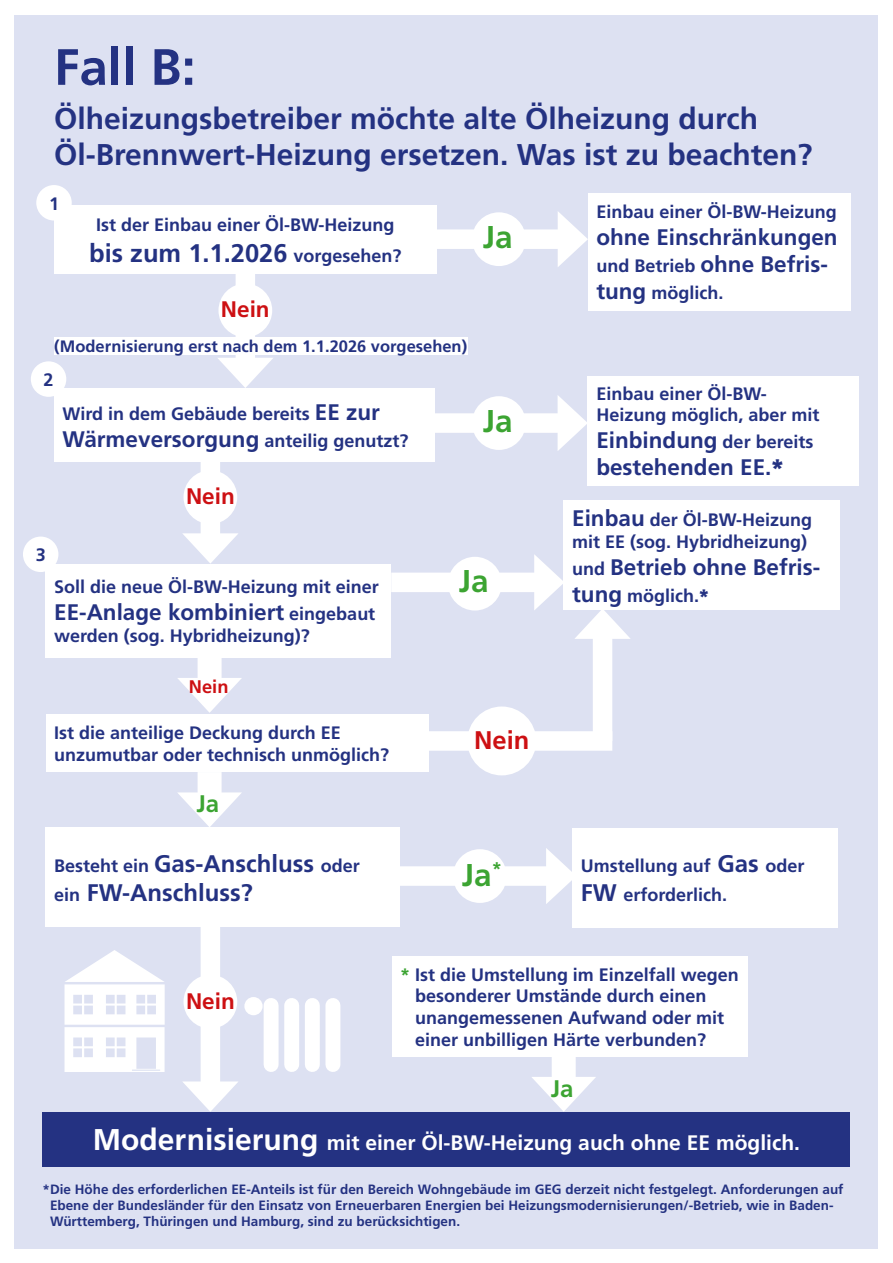
<style>
.page{position:relative;width:893px;height:1263px;background:#fff}
.page>*{position:absolute;margin:0;border:0;box-sizing:border-box;transform-origin:0 0}
.t1{font:700 51px "Frutiger LT Std";color:#243282}
.t2{font:700 31.5px "Frutiger LT Std";color:#3ca432}
.t3{font:700 30px/36px "Frutiger LT Std";color:#243282}
.t4{font:700 25.5px "Frutiger LT Std";color:#243282}
.t5{font:700 25.5px "Frutiger LT Std";color:#cd1013}
.t6{font:700 24px "Frutiger LT Std";color:#243282}
.t7{font:700 24px "Frutiger LT Std";color:#3ca432}
.t8{font:700 22.5px/27px "Frutiger LT Std";color:#243282}
.t9{font:700 22.5px "Frutiger LT Std";color:#cd1013}
.t10{font:700 21px "Frutiger LT Std";color:#fff}
.t11{font:700 18.3px "Frutiger LT Std";color:#cd1013}
.t12{font:700 18px/21.6px "Frutiger LT Std";color:#243282}
.t13{font:700 16.5px "Frutiger LT Std";color:#243282}
.t14{font:700 13.5px/16.2px "Frutiger LT Std";color:#243282}
.s1{font-size:18px}
.s2{font-size:22.5px}
.s3{font-size:24px}
.s4{font-weight:900}
.s5{color:#3ca432}
.s6{font-size:30px}
</style>
<div class="page">
<svg style="left:14px;top:960px;width:20px;height:289px"></svg>
<div style="left:15px;top:15px;width:863px;height:1233px;background:#dde1f2"></div>
<svg style="left:65px;top:950px;width:100px;height:122px"></svg>
<div style="left:54px;top:205px;width:383px;height:69px;background:#fff"></div>
<div style="left:54px;top:388px;width:381px;height:74px;background:#fff"></div>
<div style="left:46px;top:563px;width:345px;height:94px;background:#fff"></div>
<div style="left:46px;top:714px;width:382px;height:58px;background:#fff"></div>
<div style="left:46px;top:827px;width:354px;height:100px;background:#fff"></div>
<div style="left:43px;top:1112px;width:807px;height:54px;background:#243282"></div>
<div style="left:588px;top:193px;width:262px;height:117px;background:#fff"></div>
<div style="left:588px;top:376px;width:271px;height:110px;background:#fff"></div>
<div style="left:572px;top:828px;width:266px;height:99px;background:#fff"></div>
<div style="left:392px;top:956px;width:355px;height:100px;background:#fff"></div>
<div style="left:198px;top:772px;width:24px;height:33px;background:#fff"></div>
<svg style="left:178px;top:792px;width:64px;height:35px"></svg>
<div style="left:198px;top:657px;width:24px;height:34px;background:#fff"></div>
<svg style="left:178px;top:678px;width:64px;height:35px"></svg>
<div style="left:437px;top:229px;width:132px;height:20px;background:#fff"></div>
<svg style="left:558px;top:212px;width:30px;height:55px"></svg>
<div style="left:435px;top:413px;width:134px;height:20px;background:#fff"></div>
<svg style="left:558px;top:395px;width:30px;height:56px"></svg>
<div style="left:391px;top:573px;width:155px;height:19px;background:#fff"></div>
<svg style="left:534px;top:554px;width:30px;height:56px"></svg>
<div style="left:427px;top:731px;width:185px;height:20px;background:#fff"></div>
<div style="left:391px;top:866px;width:167px;height:20px;background:#fff"></div>
<svg style="left:546px;top:848px;width:26px;height:56px"></svg>
<div style="left:264px;top:1005px;width:15px;height:59px;background:#fff"></div>
<div style="left:284px;top:1005px;width:15px;height:59px;background:#fff"></div>
<div style="left:305px;top:1005px;width:15px;height:59px;background:#fff"></div>
<div style="left:325px;top:1005px;width:15px;height:59px;background:#fff"></div>
<div style="left:245px;top:998px;width:17px;height:16px;background:#fff;border-radius:50%"></div>
<div style="left:244px;top:997px;width:19px;height:18px;border:2px solid #fff;border-radius:50%"></div>
<div style="left:472px;top:212px;width:54px;height:54px;background:#fff;border-radius:50%"></div>
<div style="left:472px;top:396px;width:54px;height:54px;background:#fff;border-radius:50%"></div>
<div style="left:448px;top:557px;width:54px;height:53px;background:#fff;border-radius:50%"></div>
<div style="left:236px;top:273px;width:19px;height:96px;background:#fff"></div>
<svg style="left:218px;top:358px;width:55px;height:30px"></svg>
<div style="left:36px;top:185px;width:36px;height:36px;background:#fff;border-radius:50%"></div>
<div style="left:31px;top:361px;width:35px;height:36px;background:#fff;border-radius:50%"></div>
<div style="left:23px;top:537px;width:35px;height:35px;background:#fff;border-radius:50%"></div>
<div style="left:564px;top:500px;width:276px;height:110px;background:#fff"></div>
<div style="left:467px;top:706px;width:69px;height:69px;background:#fff;border-radius:50%"></div>
<div style="left:218px;top:283px;width:54px;height:54px;background:#fff;border-radius:50%"></div>
<div style="left:54px;top:337px;width:413px;height:17px;background:#fff"></div>
<div style="left:201px;top:461px;width:19px;height:84px;background:#fff"></div>
<svg style="left:182px;top:533px;width:57px;height:31px"></svg>
<div style="left:201px;top:918px;width:19px;height:175px;background:#fff"></div>
<svg style="left:183px;top:1081px;width:55px;height:31px"></svg>
<div style="left:184px;top:470px;width:53px;height:54px;background:#fff;border-radius:50%"></div>
<div style="left:184px;top:975px;width:53px;height:53px;background:#fff;border-radius:50%"></div>
<div style="left:593px;top:627px;width:19px;height:114px;background:#fff"></div>
<svg style="left:575px;top:610px;width:55px;height:29px"></svg>
<div style="left:552px;top:1056px;width:24px;height:33px;background:#fff"></div>
<svg style="left:532px;top:1077px;width:64px;height:35px"></svg>
<div style="left:453px;top:849px;width:54px;height:54px;background:#fff;border-radius:50%"></div>
<h1 class="t1" style="left:54px;top:37px;width:143px">Fall B:</h1>
<h3 class="t3" style="left:54px;top:101px;width:760px">Ölheizungsbetreiber möchte alte Ölheizung durch<br>Öl-Brennwert-Heizung ersetzen. Was ist zu beachten?</h3>
<p class="t12" style="left:49px;top:193px;width:12px">1</p>
<p class="t12" style="left:96px;top:214px;width:300px">Ist der Einbau einer Öl-BW-Heizung</p>
<h3 class="t4" style="left:89px;top:238px;width:314px">bis zum 1.1.2026 <span class="s1">vorgesehen?</span></h3>
<p class="t9" style="left:221px;top:296px;width:50px">Nein</p>
<p class="t13" style="left:54px;top:336px;width:414px">(Modernisierung erst nach dem 1.1.2026 vorgesehen)</p>
<p class="t12" style="left:44px;top:369px;width:12px">2</p>
<p class="t12" style="left:63px;top:400px;width:347px;line-height:27px">Wird in dem Gebäude bereits <span class="s2">EE zur<br>Wärmeversorgung</span> anteilig genutzt?</p>
<p class="t9" style="left:186px;top:483px;width:50px">Nein</p>
<h2 class="t2" style="left:483px;top:218px;width:31px">Ja</h2>
<h2 class="t2" style="left:483px;top:402px;width:31px">Ja</h2>
<p class="t12" style="left:36px;top:544px;width:12px">3</p>
<p class="t12" style="left:54px;top:576px;width:326px">Soll die neue Öl-BW-Heizung mit einer</p>
<p class="t8" style="left:54px;top:599px;width:323px">EE-Anlage kombiniert <span class="s1">eingebaut</span></p>
<p class="t12" style="left:54px;top:625px;width:257px">werden (sog. Hybridheizung)?</p>
<p class="t11" style="left:189px;top:675px;width:41px">Nein</p>
<p class="t12" style="left:54px;top:722px;width:336px">Ist die anteilige Deckung durch EE unzumutbar oder technisch unmöglich?</p>
<h3 class="t7" style="left:197px;top:790px;width:24px">Ja</h3>
<p class="t12" style="left:54px;top:855px;width:307px">Besteht ein <span class="s3">Gas-Anschluss</span> oder</p>
<h3 class="t6" style="left:54px;top:878px;width:200px"><span class="s1">ein</span> FW-Anschluss?</h3>
<h2 class="t2" style="left:459px;top:563px;width:31px">Ja</h2>
<h3 class="t5" style="left:474px;top:726px;width:57px">Nein</h3>
<h2 class="t2" style="left:462px;top:856px;width:41px">Ja<sup>*</sup></h2>
<p class="t12" style="left:596px;top:201px;width:242px">Einbau einer Öl-BW-Heizung</p>
<p class="t8" style="left:596px;top:224px;width:243px">ohne Einschränkungen <span class="s1">und Betrieb</span> ohne Befris-</p>
<p class="t12" style="left:596px;top:282px;width:128px"><span class="s2">tung</span> möglich.</p>
<p class="t12" style="left:596px;top:383px;width:225px">Einbau einer Öl-BW-<br>Heizung möglich, aber mit</p>
<p class="t8" style="left:596px;top:427px;width:218px">Einbindung <span class="s1">der bereits </span>bestehenden EE.<span class="s4">*</span></p>
<p class="t12" style="left:572px;top:509px;width:242px"><span class="s2">Einbau</span> der Öl-BW-Heizung mit EE (sog. Hybridheizung)</p>
<p class="t8" style="left:572px;top:553px;width:250px"><span class="s1">und</span> Betrieb ohne Befris-</p>
<p class="t12" style="left:572px;top:585px;width:138px"><span class="s2">tung</span> möglich.<span class="s4">*</span></p>
<p class="t12" style="left:581px;top:852px;width:225px;line-height:28.8px">Umstellung auf <span class="s3">Gas</span> oder<br><span class="s3">FW</span> erforderlich.</p>
<p class="t9" style="left:186px;top:987px;width:50px">Nein</p>
<p class="t12" style="left:415px;top:964px;width:325px;text-indent:-15px"><span class="s5">*</span> Ist die Umstellung im Einzelfall wegen besonderer Umstände durch einen unangemessenen Aufwand oder mit einer unbilligen Härte verbunden?</p>
<h3 class="t7" style="left:551px;top:1074px;width:24px">Ja</h3>
<p class="t10" style="left:93px;top:1131px;width:709px"><span class="s6">Modernisierung</span> mit einer Öl-BW-Heizung auch ohne EE möglich.</p>
<p class="t14" style="left:50px;top:1181px;width:795px;text-indent:-8px">*Die Höhe des erforderlichen EE-Anteils ist für den Bereich Wohngebäude im GEG derzeit nicht festgelegt. Anforderungen auf<br>Ebene der Bundesländer für den Einsatz von Erneuerbaren Energien bei Heizungsmodernisierungen/-Betrieb, wie in Baden-<br>Württemberg, Thüringen und Hamburg, sind zu berücksichtigen.</p>
</div>
